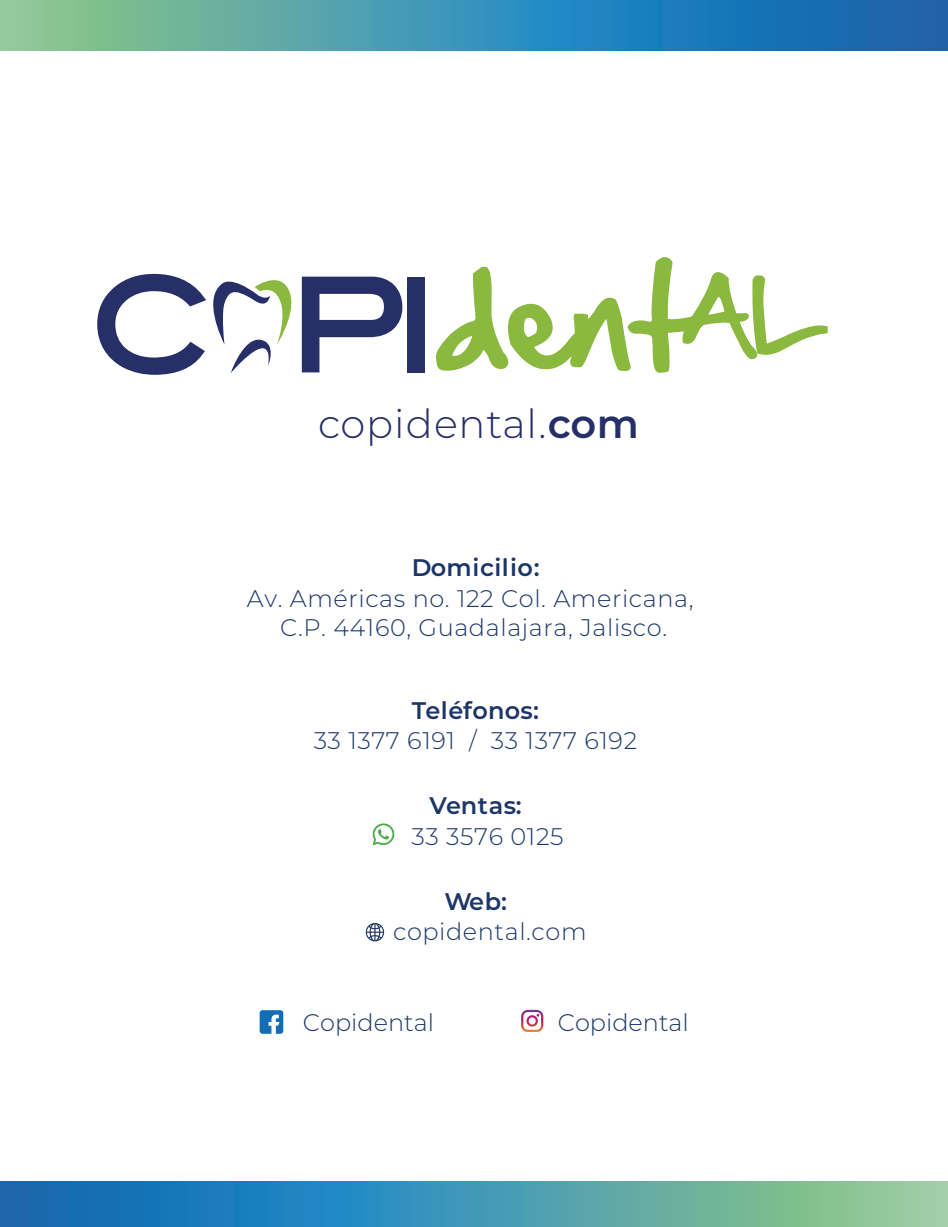
<style>
.page{position:relative;width:948px;height:1227px;background:#fff}
.page>*{position:absolute;margin:0;border:0;box-sizing:border-box;transform-origin:0 0}
.t1{font:300 40px "Montserrat";letter-spacing:.025em;color:#262f67}
.t2{font:300 24px/28.8px "Montserrat";letter-spacing:.025em;color:#1d3668;text-align:center}
.t3{font:600 24px "Montserrat";letter-spacing:.02em;color:#1d3668}
.t4{font:300 24px "Montserrat";color:#1d3668}
.s1{font-weight:600}
</style>
<div class="page">
<svg style="left:0;top:0;width:947px;height:51px;background:#4293ad"></svg>
<svg style="left:0;top:1181px;width:947px;height:45px;background:#4898ad"></svg>
<svg style="left:302px;top:276px;width:100px;height:96px"></svg>
<div style="left:407px;top:276px;width:18px;height:96px;background:#262f67"></div>
<svg style="left:97px;top:274px;width:195px;height:101px"></svg>
<svg style="left:436px;top:257px;width:391px;height:116px"></svg>
<svg style="left:372px;top:823px;width:22px;height:22px"></svg>
<svg style="left:365px;top:923px;width:20px;height:19px"></svg>
<svg style="left:259px;top:1010px;width:24px;height:23px"></svg>
<img style="left:521px;top:1009px;width:22px;height:22px">
<svg style="left:526px;top:1013px;width:13px;height:13px"></svg>
<h1 class="t1" style="left:318px;top:396px;width:322px">copidental.<span class="s1">com</span></h1>
<p class="t3" style="left:412px;top:550px;width:129px">Domicilio:</p>
<p class="t2" style="left:247px;top:583px;width:448px">Av. Américas no. 122 Col. Americana,<br>C.P. 44160, Guadalajara, Jalisco.</p>
<p class="t3" style="left:412px;top:693px;width:129px">Teléfonos:</p>
<p class="t2" style="left:313px;top:725px;width:325px">33 1377 6191 / 33 1377 6192</p>
<p class="t3" style="left:429px;top:788px;width:94px">Ventas:</p>
<p class="t2" style="left:411px;top:820px;width:153px">33 3576 0125</p>
<p class="t3" style="left:444px;top:883px;width:64px">Web:</p>
<p class="t2" style="left:393px;top:916px;width:195px">copidental.com</p>
<p class="t4" style="left:303px;top:1006px;width:132px">Copidental</p>
<p class="t4" style="left:557px;top:1006px;width:132px">Copidental</p>
</div>
